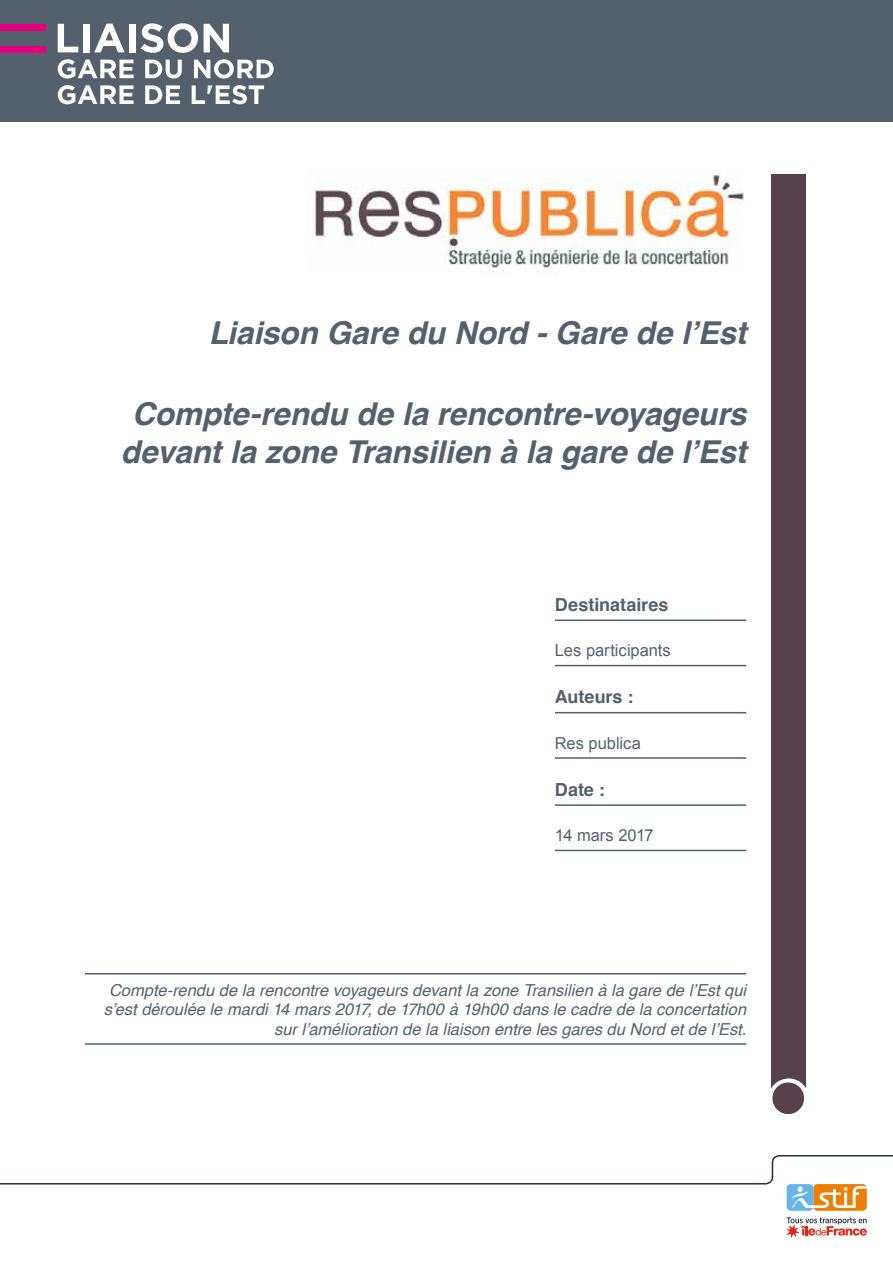
<style>
.page{position:relative;width:893px;height:1263px;background:#fff}
.page>*{position:absolute;margin:0;border:0;box-sizing:border-box;transform-origin:0 0}
.t1{font:italic 700 31.5px/37.8px "Helvetica";letter-spacing:-.005em;color:#54616c;text-align:center}
.t2{font:italic 700 29.1px "Arial";letter-spacing:.005em;color:#546158}
.t3{font:700 18px "Helvetica";color:#54616c}
.t4{font:italic 16.5px/19.5px "Helvetica";color:#54616c;text-align:right}
.t5{font:16.5px "Arial";letter-spacing:-.005em;color:#54616c}
.t6{font:700 16.05px "Arial";color:#545758}
.t7{font:14.4px "Arial";color:#546158}
.s1{font-weight:400;color:#000}
</style>
<div class="page">
<svg style="left:0;top:1155px;width:893px;height:30px"></svg>
<div style="left:812px;top:1183px;width:56px;height:29px;background:#fff;border-radius:5px"></div>
<svg style="left:785px;top:1183px;width:29px;height:29px"></svg>
<div style="left:813px;top:1184px;width:54px;height:27px;background:#ef7d00;border-radius:4px"></div>
<div style="left:787px;top:1184px;width:26px;height:27px;background:#65b5e6;border-radius:4px"></div>
<svg style="left:792px;top:1186px;width:75px;height:22px"></svg>
<svg style="left:786px;top:1217px;width:81px;height:21px"></svg>
<div style="left:0;top:0;width:893px;height:121px;background:#54616c"></div>
<div style="left:0;top:24px;width:46px;height:7px;background:#e6007c"></div>
<div style="left:0;top:46px;width:46px;height:6px;background:#e6007c"></div>
<svg style="left:58px;top:24px;width:20px;height:28px"></svg>
<div style="left:83px;top:24px;width:7px;height:28px;background:#fff"></div>
<svg style="left:94px;top:24px;width:31px;height:28px"></svg>
<div style="left:129px;top:24px;width:7px;height:28px;background:#fff"></div>
<svg style="left:141px;top:23px;width:57px;height:30px"></svg>
<svg style="left:204px;top:24px;width:25px;height:28px"></svg>
<svg style="left:58px;top:59px;width:76px;height:20px"></svg>
<svg style="left:145px;top:60px;width:37px;height:18px"></svg>
<svg style="left:194px;top:59px;width:80px;height:20px"></svg>
<svg style="left:58px;top:85px;width:76px;height:19px"></svg>
<svg style="left:145px;top:85px;width:35px;height:19px"></svg>
<svg style="left:192px;top:85px;width:72px;height:19px"></svg>
<hr style="left:555px;top:619px;width:191px;height:2px;background:#54616c">
<hr style="left:555px;top:665px;width:191px;height:1px;background:#54616c">
<hr style="left:555px;top:712px;width:191px;height:1px;background:#54616c">
<hr style="left:555px;top:757px;width:191px;height:2px;background:#54616c">
<hr style="left:555px;top:804px;width:191px;height:2px;background:#54616c">
<hr style="left:555px;top:850px;width:191px;height:1px;background:#54616c">
<hr style="left:85px;top:973px;width:661px;height:1px;background:#54616c">
<hr style="left:85px;top:1043px;width:661px;height:2px;background:#54616c">
<div style="left:771px;top:175px;width:35px;height:912px;background:#54414c"></div>
<svg style="left:768px;top:1078px;width:41px;height:41px"></svg>
<div style="left:773px;top:1083px;width:30px;height:30px;background:#583f49;border-radius:50%"></div>
<div style="left:772px;top:1082px;width:32px;height:32px;border:1px solid #583f49;border-radius:50%"></div>
<img style="left:314px;top:174px;width:430px;height:98px">
<h1 class="t1" style="left:209px;top:315px;width:539px">Liaison Gare du Nord - Gare de l’Est</h1>
<h2 class="t2" style="left:341px;top:314px;width:385px">STIF Réseau bus régional –</h2>
<h1 class="t1" style="left:121px;top:395px;width:627px">Compte-rendu de la rencontre-voyageurs devant la zone Transilien à la gare de l’Est</h1>
<p class="t6" style="left:550px;top:399px;width:111px">Destinataires <span class="s1">:</span></p>
<p class="t7" style="left:550px;top:436px;width:33px">STIF</p>
<p class="t3" style="left:555px;top:590px;width:115px">Destinataires</p>
<p class="t5" style="left:555px;top:640px;width:117px">Les participants</p>
<p class="t3" style="left:555px;top:682px;width:80px">Auteurs :</p>
<p class="t5" style="left:555px;top:732px;width:88px">Res publica</p>
<p class="t3" style="left:555px;top:775px;width:52px">Date :</p>
<p class="t5" style="left:555px;top:824px;width:100px">14 mars 2017</p>
<p class="t4" style="left:104px;top:980px;width:644px">Compte-rendu de la rencontre voyageurs devant la zone Transilien à la gare de l’Est qui s’est déroulée le mardi 14 mars 2017, de 17h00 à 19h00 dans le cadre de la concertation sur l’amélioration de la liaison entre les gares du Nord et de l’Est.</p>
</div>
